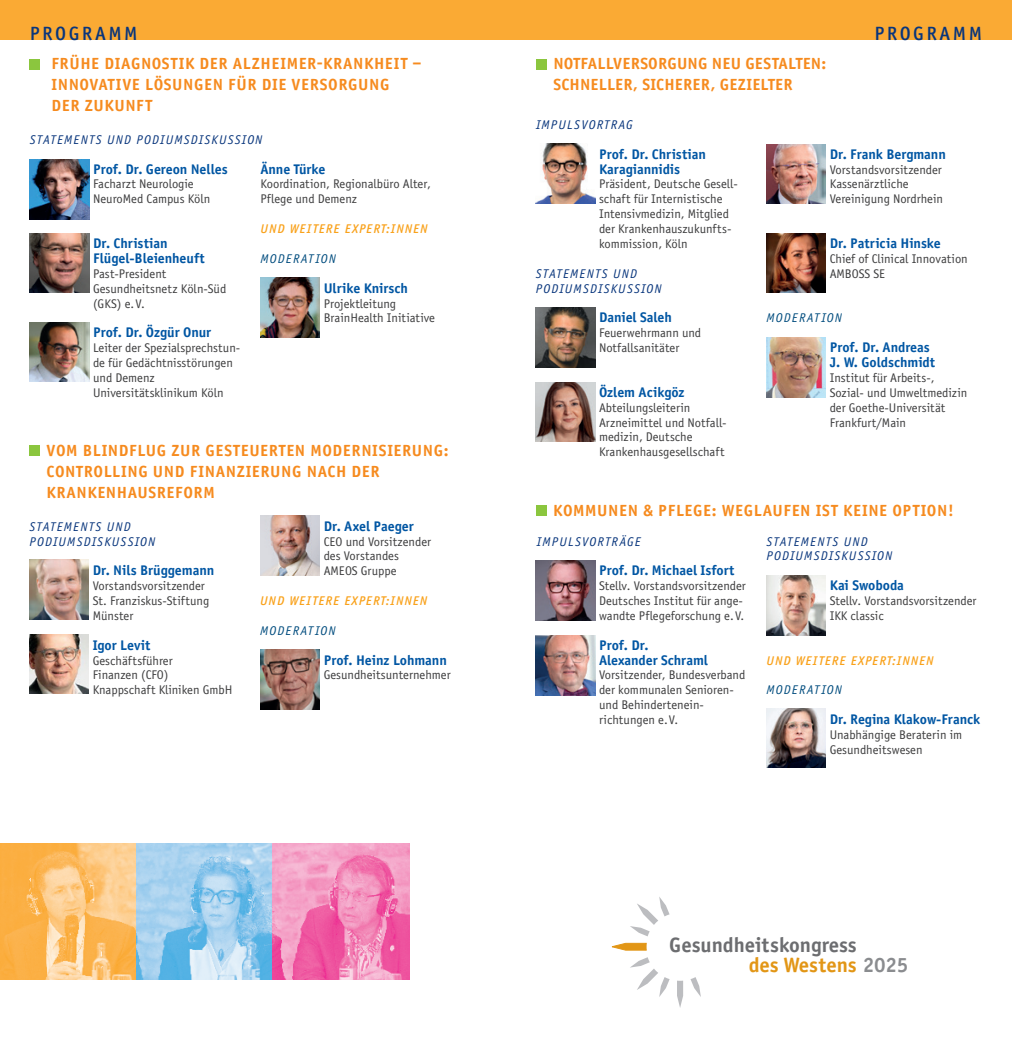
<style>
.page{position:relative;width:1012px;height:1042px;background:#fff}
.page>*{position:absolute;margin:0;border:0;box-sizing:border-box;transform-origin:0 0}
.t1{font:20.82px/20.8px "Officina Sans Bold ITC";color:#6c6d70}
.t2{font:19.25px "Officina Sans Medium ITC";letter-spacing:.13em;color:#08357c}
.t3{font:16.1px/21px "Officina Sans Bold ITC";letter-spacing:.035em;color:#f68b1f}
.t4{font:16.1px/21px "Officina Sans Bold ITC";letter-spacing:.01em;color:#f68b1f}
.t5{font:14px/14.9px "Officina Sans Bold ITC";letter-spacing:-.005em;color:#0156a3}
.t6{font:12.6px/14.9px "Officina Sans ITC";letter-spacing:-.005em;color:#3e3e3f}
.t7{font:italic 12.6px/14.9px "Officina Sans ITC";letter-spacing:.09em;color:#08357c}
.t8{font:italic 12.6px "Officina Sans Medium ITC";letter-spacing:.07em;color:#f9a21c}
.t9{font:italic 12.6px "Officina Sans ITC";letter-spacing:.09em;color:#014c7e}
.s1{color:#e29616}
.s2{color:#8a8c8f}
</style>
<div class="page">
<div style="left:29px;top:59px;width:11px;height:11px;background:#8bc63e"></div>
<div style="left:29px;top:445px;width:11px;height:11px;background:#8bc63e"></div>
<img style="left:29px;top:560px;width:60px;height:59px">
<img style="left:30px;top:233px;width:59px;height:60px">
<img style="left:30px;top:160px;width:59px;height:59px">
<img style="left:30px;top:322px;width:59px;height:60px">
<img style="left:29px;top:634px;width:60px;height:60px">
<img style="left:260px;top:650px;width:60px;height:59px">
<div style="left:491px;top:0;width:521px;height:40px;background:#faaa34"></div>
<div style="left:0;top:0;width:521px;height:40px;background:#faaa34"></div>
<div style="left:536px;top:59px;width:11px;height:11px;background:#8bc63e"></div>
<img style="left:766px;top:337px;width:60px;height:60px">
<img style="left:766px;top:233px;width:60px;height:60px">
<img style="left:536px;top:382px;width:59px;height:60px">
<img style="left:536px;top:307px;width:59px;height:60px">
<img style="left:536px;top:144px;width:59px;height:59px">
<img style="left:766px;top:144px;width:60px;height:60px">
<div style="left:536px;top:505px;width:11px;height:11px;background:#8bc63e"></div>
<img style="left:536px;top:561px;width:59px;height:59px">
<img style="left:766px;top:576px;width:60px;height:59px">
<img style="left:766px;top:708px;width:60px;height:59px">
<img style="left:536px;top:635px;width:59px;height:60px">
<img style="left:260px;top:278px;width:60px;height:59px">
<img style="left:260px;top:516px;width:60px;height:59px">
<svg style="left:630px;top:897px;width:40px;height:39px"></svg>
<svg style="left:611px;top:943px;width:36px;height:7px"></svg>
<svg style="left:630px;top:957px;width:40px;height:40px"></svg>
<svg style="left:677px;top:980px;width:6px;height:27px"></svg>
<svg style="left:690px;top:977px;width:11px;height:20px"></svg>
<img style="left:0;top:843px;width:136px;height:137px">
<svg style="left:136px;top:843px;width:137px;height:137px"></svg>
<svg style="left:273px;top:843px;width:136px;height:137px"></svg>
<h2 class="t2" style="left:30px;top:20px;width:109px">PROGRAMM</h2>
<h2 class="t2" style="left:874px;top:20px;width:109px">PROGRAMM</h2>
<p class="t3" style="left:51px;top:53px;width:372px">FRÜHE DIAGNOSTIK DER ALZHEIMER-KRANKHEIT –<br>INNOVATIVE LÖSUNGEN FÜR DIE VERSORGUNG<br>DER ZUKUNFT</p>
<p class="t7" style="left:30px;top:132px;width:234px">STATEMENTS UND PODIUMSDISKUSSION</p>
<p class="t5" style="left:93px;top:161px;width:136px">Prof. Dr. Gereon Nelles</p>
<p class="t6" style="left:93px;top:176px;width:119px">Facharzt Neurologie<br>NeuroMed Campus Köln</p>
<p class="t5" style="left:93px;top:235px;width:113px">Dr. Christian<br>Flügel-Bleienheuft</p>
<p class="t6" style="left:93px;top:266px;width:135px">Past-President<br>Gesundheitsnetz Köln-Süd (GKS) e.V.</p>
<p class="t5" style="left:93px;top:324px;width:120px">Prof. Dr. Özgür Onur</p>
<p class="t6" style="left:93px;top:340px;width:149px">Leiter der Spezialsprechstun&shy;de für Gedächtnisstörungen und Demenz<br>Universitätsklinikum Köln</p>
<p class="t5" style="left:260px;top:161px;width:66px">Änne Türke</p>
<p class="t6" style="left:260px;top:176px;width:172px">Koordination, Regionalbüro Alter,<br>Pflege und Demenz</p>
<p class="t8" style="left:260px;top:221px;width:169px">UND WEITERE EXPERT:INNEN</p>
<p class="t9" style="left:260px;top:250px;width:77px">MODERATION</p>
<p class="t5" style="left:324px;top:280px;width:86px">Ulrike Knirsch</p>
<p class="t6" style="left:324px;top:295px;width:113px">Projektleitung<br>BrainHealth Initiative</p>
<p class="t3" style="left:46px;top:440px;width:404px">VOM BLINDFLUG ZUR GESTEUERTEN MODERNISIERUNG:<br>CONTROLLING UND FINANZIERUNG NACH DER<br>KRANKENHAUSREFORM</p>
<p class="t7" style="left:29px;top:519px;width:127px">STATEMENTS UND<br>PODIUMSDISKUSSION</p>
<p class="t5" style="left:93px;top:562px;width:123px">Dr. Nils Brüggemann</p>
<p class="t6" style="left:93px;top:578px;width:118px">Vorstandsvorsitzender<br>St. Franziskus-Stiftung<br>Münster</p>
<p class="t5" style="left:93px;top:637px;width:59px">Igor Levit</p>
<p class="t6" style="left:93px;top:652px;width:141px">Geschäftsführer<br>Finanzen (CFO)<br>Knappschaft Kliniken GmbH</p>
<p class="t5" style="left:324px;top:518px;width:91px">Dr. Axel Paeger</p>
<p class="t6" style="left:324px;top:533px;width:109px">CEO und Vorsitzender des Vorstandes<br>AMEOS Gruppe</p>
<p class="t8" style="left:260px;top:592px;width:169px">UND WEITERE EXPERT:INNEN</p>
<p class="t9" style="left:260px;top:622px;width:77px">MODERATION</p>
<p class="t5" style="left:324px;top:652px;width:125px">Prof. Heinz Lohmann</p>
<p class="t6" style="left:324px;top:667px;width:129px">Gesundheitsunternehmer</p>
<p class="t4" style="left:553px;top:53px;width:274px">NOTFALLVERSORGUNG NEU GESTALTEN:<br>SCHNELLER, SICHERER, GEZIELTER</p>
<p class="t7" style="left:536px;top:117px;width:98px">IMPULSVORTRAG</p>
<p class="t5" style="left:599px;top:146px;width:108px">Prof. Dr. Christian<br>Karagiannidis</p>
<p class="t6" style="left:599px;top:176px;width:140px">Präsident, Deutsche Gesell&shy;schaft für Internistische<br>Intensivmedizin, Mitglied der Krankenhauszukunfts&shy;kommission, Köln</p>
<p class="t5" style="left:830px;top:146px;width:118px">Dr. Frank Bergmann</p>
<p class="t6" style="left:830px;top:161px;width:115px">Vorstandsvorsitzender<br>Kassenärztliche<br>Vereinigung Nordrhein</p>
<p class="t5" style="left:830px;top:235px;width:113px">Dr. Patricia Hinske</p>
<p class="t6" style="left:830px;top:251px;width:140px">Chief of Clinical Innovation<br>AMBOSS SE</p>
<p class="t9" style="left:766px;top:310px;width:77px">MODERATION</p>
<p class="t5" style="left:830px;top:339px;width:107px">Prof. Dr. Andreas<br>J. W. Goldschmidt</p>
<p class="t6" style="left:830px;top:370px;width:139px">Institut für Arbeits-,<br>Sozial- und Umweltmedizin der Goethe-Universität<br>Frankfurt/Main</p>
<p class="t7" style="left:536px;top:266px;width:127px">STATEMENTS UND<br>PODIUMSDISKUSSION</p>
<p class="t5" style="left:599px;top:310px;width:74px">Daniel Saleh</p>
<p class="t6" style="left:599px;top:325px;width:104px">Feuerwehrmann und<br>Notfallsanitäter</p>
<p class="t5" style="left:599px;top:384px;width:87px">Özlem Acikgöz</p>
<p class="t6" style="left:599px;top:399px;width:129px">Abteilungsleiterin<br>Arzneimittel und Notfall&shy;medizin, Deutsche<br>Krankenhausgesellschaft</p>
<p class="t3" style="left:553px;top:499px;width:402px">KOMMUNEN &amp; PFLEGE: WEGLAUFEN IST KEINE OPTION!</p>
<p class="t7" style="left:537px;top:533px;width:105px">IMPULSVORTRÄGE</p>
<p class="t5" style="left:599px;top:562px;width:137px">Prof. Dr. Michael Isfort</p>
<p class="t6" style="left:599px;top:578px;width:148px">Stellv. Vorstandsvorsitzender<br>Deutsches Institut für ange&shy;wandte Pflegeforschung e.V.</p>
<p class="t5" style="left:599px;top:637px;width:110px">Prof. Dr.<br>Alexander Schraml</p>
<p class="t6" style="left:599px;top:667px;width:148px">Vorsitzender, Bundesverband der kommunalen Senioren&shy;und Behindertenein&shy;richtungen e.V.</p>
<p class="t7" style="left:766px;top:533px;width:127px">STATEMENTS UND<br>PODIUMSDISKUSSION</p>
<p class="t5" style="left:830px;top:577px;width:76px">Kai Swoboda</p>
<p class="t6" style="left:830px;top:593px;width:148px">Stellv. Vorstandsvorsitzender<br>IKK classic</p>
<p class="t8" style="left:766px;top:652px;width:169px">UND WEITERE EXPERT:INNEN</p>
<p class="t9" style="left:766px;top:682px;width:77px">MODERATION</p>
<p class="t5" style="left:830px;top:711px;width:152px">Dr. Regina Klakow-Franck</p>
<p class="t6" style="left:830px;top:727px;width:134px">Unabhängige Beraterin im<br>Gesundheitswesen</p>
<h1 class="t1" style="left:749px;top:933px;width:161px;text-indent:-79px">Gesundheitskongress<br><span class="s1">des Westens</span> <span class="s2">2025</span></h1>
</div>
